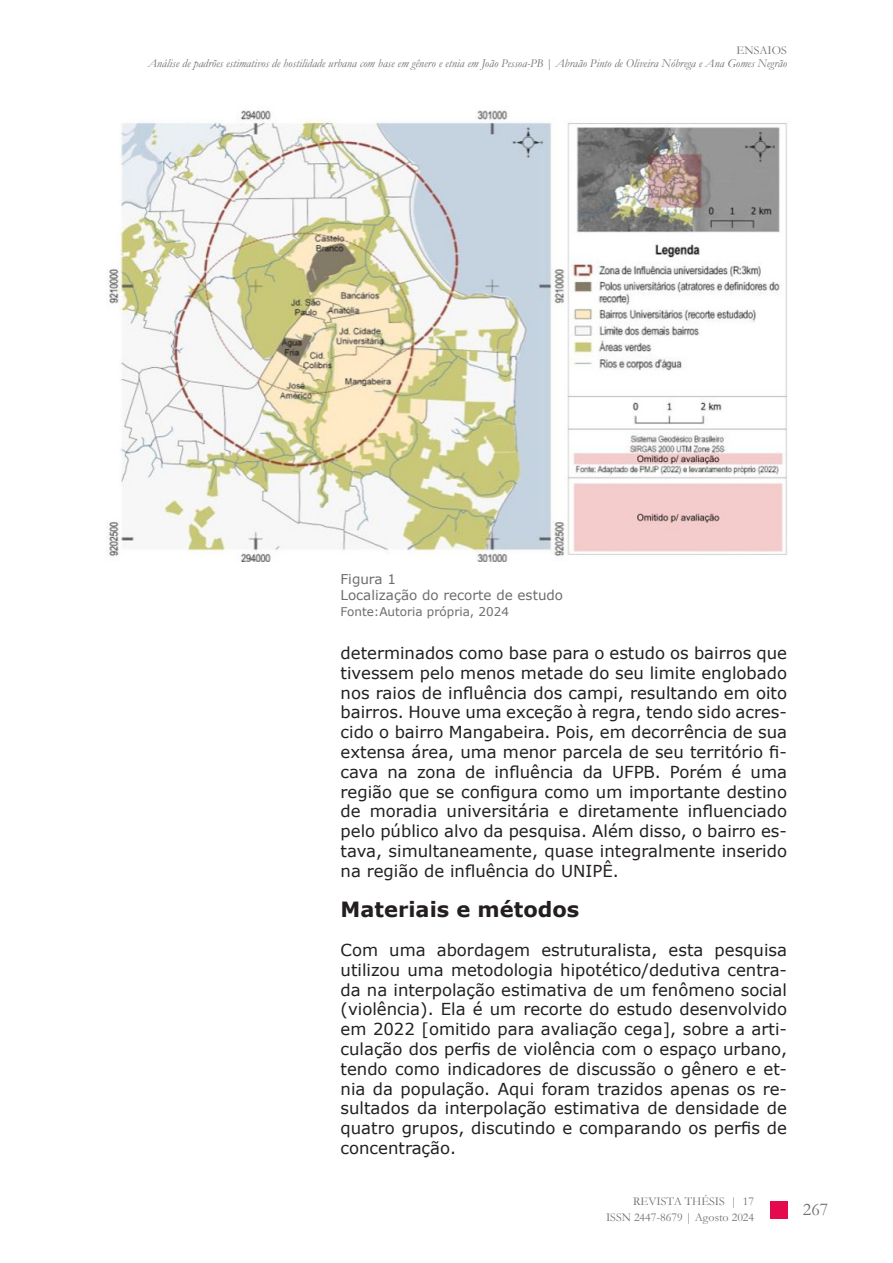
<style>
.page{position:relative;width:893px;height:1263px;background:#fff}
.page>*{position:absolute;margin:0;border:0;box-sizing:border-box;transform-origin:0 0}
.Artigos_-_Texto_att{font:700 21px "Verdana";color:#231f20}
.t1{font:18px "Garamond";color:#6d6f72}
.Artigos_-_Texto_att-2{font:16.5px/19.8px "Verdana";color:#231f20;text-align:justify}
.Legendas{font:13.5px "Verdana";color:#6c6d70}
.t2{font:italic 12px/12.8px "Garamond";color:#6d6f72;text-align:right}
.t3{font:12px/16.2px "Garamond";color:#6d6f72;text-align:right}
.Legendas-2{font:12px "Verdana";color:#6c6d70}
.s1{font-style:normal}
</style>
<div class="page">
<div style="left:770px;top:1201px;width:17px;height:17px;background:#e50a4e"></div>
<img style="left:106px;top:110px;width:682px;height:452px">
<p class="t2" style="left:148px;top:44px;width:641px"><span class="s1">ENSAIOS<br></span>Análise de padrões estimativos de hostilidade urbana com base em gênero e etnia em João Pessoa-PB <span class="s1">|</span> Abraão Pinto de Oliveira Nóbrega e Ana Gomes Negrão</p>
<p class="Legendas" style="left:341px;top:570px;width:57px">Figura 1</p>
<p class="Legendas" style="left:341px;top:586px;width:224px">Localização do recorte de estudo</p>
<p class="Legendas-2" style="left:341px;top:604px;width:170px">Fonte:Autoria própria, 2024</p>
<p class="Artigos_-_Texto_att-2" style="left:341px;top:643px;width:448px">determinados como base para o estudo os bairros que tivessem pelo menos metade do seu limite englobado nos raios de influência dos campi, resultando em oito bairros. Houve uma exceção à regra, tendo sido acres&shy;cido o bairro Mangabeira. Pois, em decorrência de sua extensa área, uma menor parcela de seu território fi&shy;cava na zona de influência da UFPB. Porém é uma região que se configura como um importante destino de moradia universitária e diretamente influenciado pelo público alvo da pesquisa. Além disso, o bairro es&shy;tava, simultaneamente, quase integralmente inserido na região de influência do UNIPÊ.</p>
<p class="Artigos_-_Texto_att" style="left:341px;top:896px;width:240px">Materiais e métodos</p>
<p class="Artigos_-_Texto_att-2" style="left:341px;top:940px;width:448px">Com uma abordagem estruturalista, esta pesquisa utilizou uma metodologia hipotético/dedutiva centra&shy;da na interpolação estimativa de um fenômeno social (violência). Ela é um recorte do estudo desenvolvido em 2022 [omitido para avaliação cega], sobre a arti&shy;culação dos perfis de violência com o espaço urbano, tendo como indicadores de discussão o gênero e et&shy;nia da população. Aqui foram trazidos apenas os re&shy;sultados da interpolação estimativa de densidade de quatro grupos, discutindo e comparando os perfis de concentração.</p>
<p class="t3" style="left:606px;top:1193px;width:150px">REVISTA THÉSIS | 17<br>ISSN 2447-8679 | Agosto 2024</p>
<p class="t1" style="left:803px;top:1197px;width:27px">267</p>
</div>
